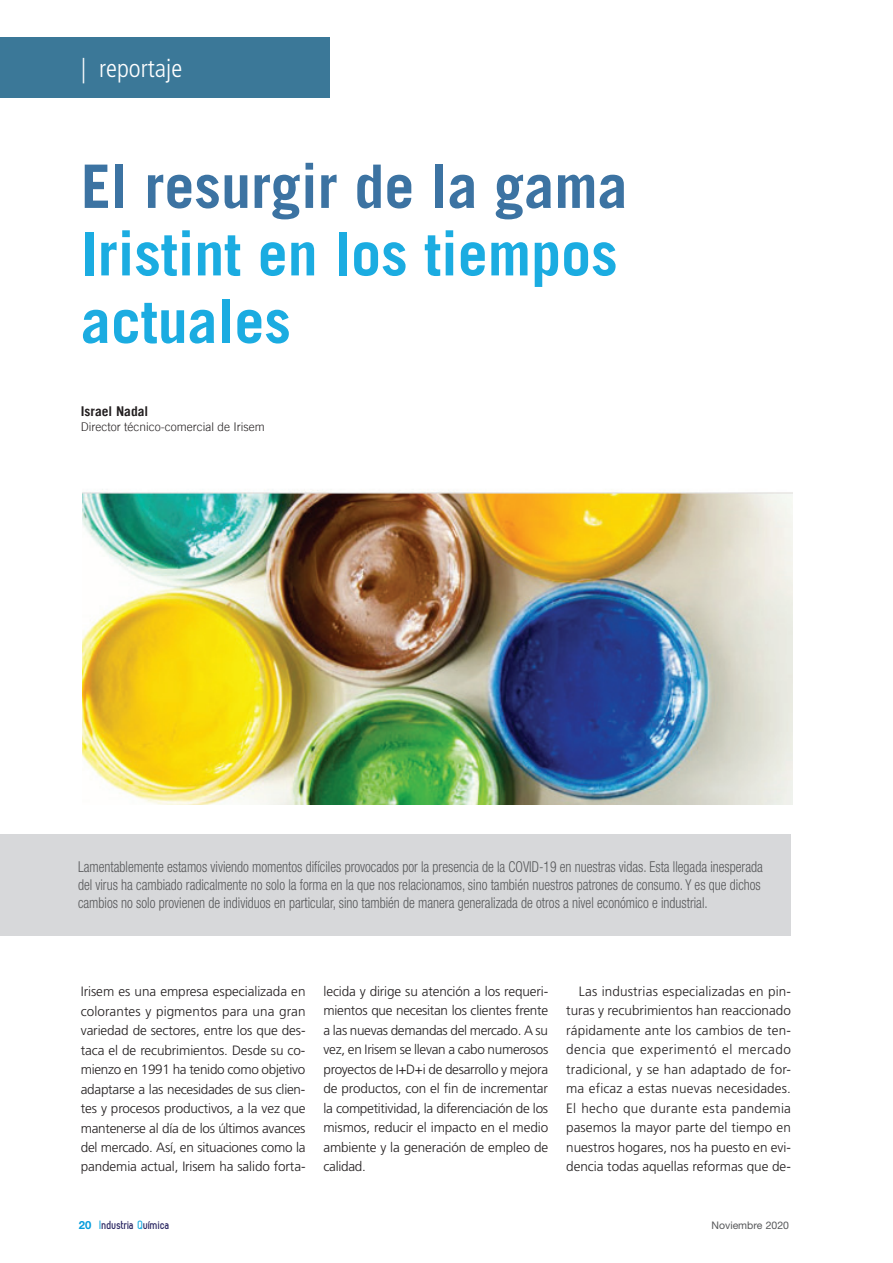
<style>
.page{position:relative;width:893px;height:1263px;background:#fff}
.page>*{position:absolute;margin:0;border:0;box-sizing:border-box;transform-origin:0 0}
.t1{font:700 60px/67.5px "Trade Gothic";color:#1bace1}
.t2{font:700 60px "Trade Gothic";color:#3c73a2}
.t3{font:300 condensed 25.5px "Frutiger";color:#fff}
.t4{font:300 condensed 15px/18px "Helvetica Neue LT Std";color:#57585a;scale:.9 1}
.t5{font:300 13.5px/19.5px "Frutiger";letter-spacing:-.01em;color:#231f20;text-align:justify}
.t6{font:700 13.5px "Trade Gothic LT";color:#231f20}
.t7{font:300 12px "Trade Gothic LT";color:#231f20}
.t8{font:700 12px "Zag";color:#27235f}
.t9{font:10.5px "Helvetica Neue LT Std";color:#57585a}
.s1{font-family:"Helvetica Neue LT Std";font-size:11.25px;color:#069ddc}
.s2{color:#1bace1}
</style>
<div class="page">
<div style="left:0;top:37px;width:330px;height:61px;background:#3b7898"></div>
<div style="left:0;top:834px;width:790px;height:101px;background:#d7d8da"></div>
<img style="left:82px;top:489px;width:710px;height:315px">
<h2 class="t3" style="left:81px;top:54px;width:103px">| reportaje</h2>
<h1 class="t2" style="left:81px;top:150px;width:548px">El resurgir de la gama</h1>
<h1 class="t1" style="left:81px;top:219px;width:538px">Iristint en los tiempos actuales</h1>
<p class="t6" style="left:81px;top:403px;width:69px">Israel Nadal</p>
<p class="t7" style="left:81px;top:419px;width:185px">Director técnico-comercial de Irisem</p>
<p class="t4" style="left:78px;top:858px;width:762px">Lamentablemente estamos viviendo momentos difíciles provocados por la presencia de la COVID-19 en nuestras vidas. Esta llegada inesperada del virus ha cambiado radicalmente no solo la forma en la que nos relacionamos, sino también nuestros patrones de consumo. Y es que dichos cambios no solo provienen de individuos en particular, sino también de manera generalizada de otros a nivel económico e industrial.</p>
<p class="t5" style="left:81px;top:982px;width:226px">Irisem es una empresa especializada en colorantes y pigmentos para una gran variedad de sectores, entre los que des&shy;taca el de recubrimientos. Desde su co&shy;mienzo en 1991 ha tenido como objetivo adaptarse a las necesidades de sus clien&shy;tes y procesos productivos, a la vez que mantenerse al día de los últimos avances del mercado. Así, en situaciones como la pandemia actual, Irisem ha salido forta-</p>
<p class="t5" style="left:323px;top:982px;width:226px">lecida y dirige su atención a los requeri&shy;mientos que necesitan los clientes frente a las nuevas demandas del mercado. A su vez, en Irisem se llevan a cabo numerosos proyectos de I+D+i de desarrollo y mejora de productos, con el fin de incrementar la competitividad, la diferenciación de los mismos, reducir el impacto en el medio ambiente y la generación de empleo de calidad.</p>
<p class="t5" style="left:566px;top:982px;width:226px;text-indent:13px">Las industrias especializadas en pin&shy;turas y recubrimientos han reaccionado rápidamente ante los cambios de ten&shy;dencia que experimentó el mercado tradicional, y se han adaptado de for&shy;ma eficaz a estas nuevas necesidades.<br>El hecho que durante esta pandemia pasemos la mayor parte del tiempo en nuestros hogares, nos ha puesto en evi&shy;dencia todas aquellas reformas que de-</p>
<p class="t8" style="left:79px;top:1218px;width:93px"><span class="s1">20</span> <span class="s2">I</span>ndustria <span class="s2">Q</span>uímica</p>
<p class="t9" style="left:711px;top:1219px;width:79px">Noviembre 2020</p>
</div>
